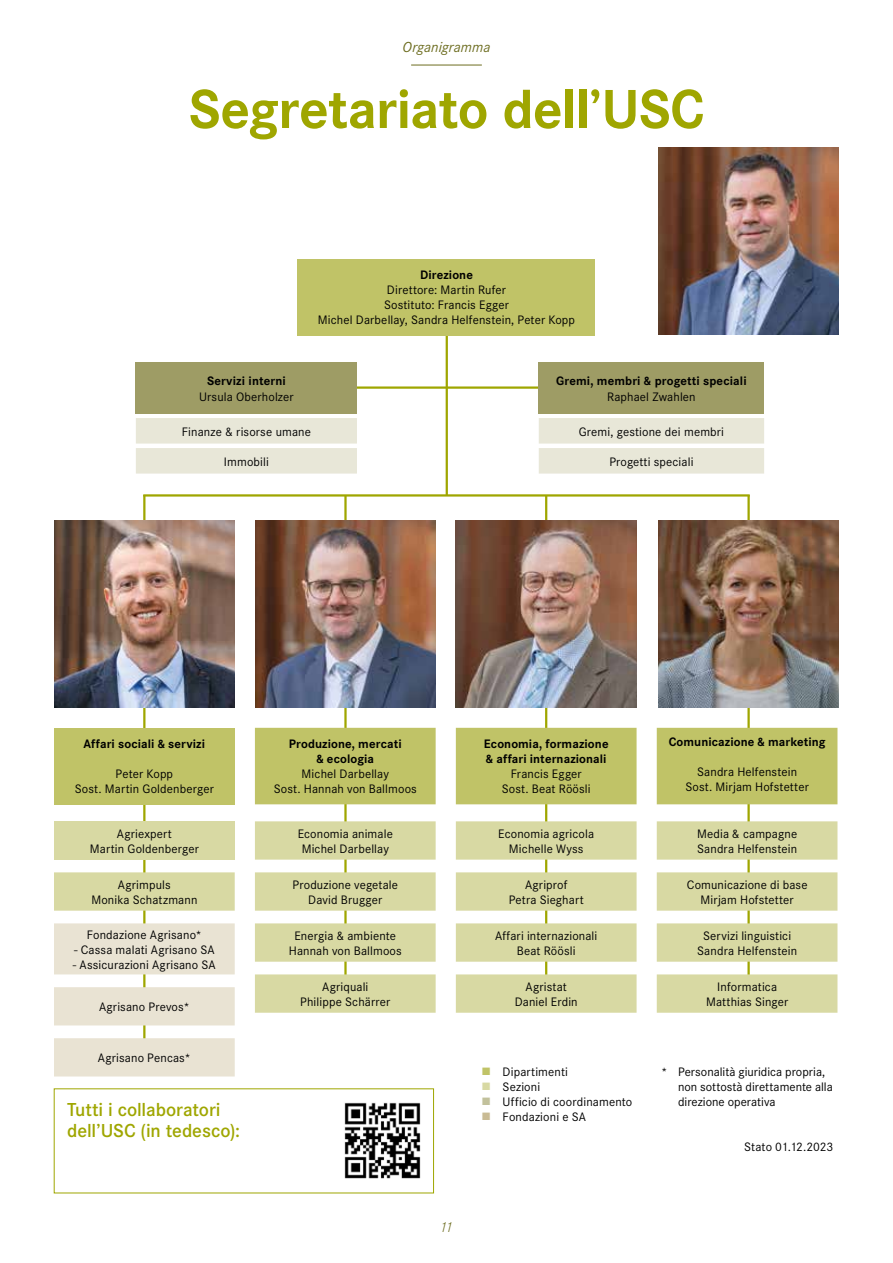
<style>
.page{position:relative;width:893px;height:1263px;background:#fff}
.page>*{position:absolute;margin:0;border:0;box-sizing:border-box;transform-origin:0 0}
.t1{font:700 57px "Corporate S";letter-spacing:-.015em;color:#9fa600}
.t2{font:600 19.5px/20.7px "Corporate S";letter-spacing:-.005em;color:#9fa600}
.t3{font:italic 15px "Corporate S";letter-spacing:.005em;color:#6d6d20}
.t4{font:italic 300 15px "Corporate S";color:#6d6d20}
.t5{font:12.75px/15px "Corporate S";letter-spacing:.01em;color:#000;text-align:center}
.t6{font:700 12.75px/15px "Corporate S";letter-spacing:.01em;color:#000;text-align:center}
.s1{color:#c0c367}
.s2{color:#d8d9a3}
.s3{color:#c2c19c}
.s4{color:#c9bb94}
</style>
<div class="page">
<hr style="left:411px;top:65px;width:71px;height:1px;background:#6d6d20">
<img style="left:344px;top:1102px;width:77px;height:77px">
<hr style="left:747px;top:495px;width:3px;height:487px;background:#9fa600">
<hr style="left:545px;top:495px;width:2px;height:487px;background:#9fa600">
<hr style="left:344px;top:495px;width:3px;height:491px;background:#9fa600">
<hr style="left:143px;top:495px;width:2px;height:553px;background:#9fa600">
<hr style="left:446px;top:323px;width:2px;height:173px;background:#9fa600">
<hr style="left:143px;top:494px;width:607px;height:3px;background:#9fa600">
<div style="left:298px;top:259px;width:297px;height:76px;background:#c0c367"></div>
<div style="left:54px;top:728px;width:181px;height:76px;background:#c0c367"></div>
<svg style="left:255px;top:728px;width:582px;height:76px;background:#c4c771"></svg>
<svg style="left:54px;top:821px;width:783px;height:102px;fill:#d8d9a3"></svg>
<svg style="left:255px;top:872px;width:582px;height:141px;fill:#d8d9a3"></svg>
<svg style="left:54px;top:923px;width:181px;height:153px"></svg>
<img style="left:456px;top:520px;width:181px;height:187px">
<img style="left:255px;top:520px;width:181px;height:187px">
<img style="left:54px;top:520px;width:181px;height:187px">
<hr style="left:213px;top:386px;width:396px;height:3px;background:#9fa600">
<div style="left:136px;top:362px;width:221px;height:52px;background:#9e9c65"></div>
<svg style="left:136px;top:418px;width:221px;height:56px;background:#e9e9db"></svg>
<div style="left:539px;top:362px;width:225px;height:52px;background:#9e9c65"></div>
<svg style="left:539px;top:418px;width:225px;height:56px;background:#eae9db"></svg>
<img style="left:658px;top:148px;width:181px;height:187px">
<img style="left:658px;top:520px;width:181px;height:187px">
<p class="t3" style="left:403px;top:39px;width:89px">Organigramma</p>
<h1 class="t1" style="left:189px;top:76px;width:517px">Segretariato dell’USC</h1>
<p class="t6" style="left:420px;top:268px;width:54px">Direzione</p>
<p class="t5" style="left:318px;top:283px;width:259px">Direttore: Martin Rufer<br>Sostituto: Francis Egger<br>Michel Darbellay, Sandra Helfenstein, Peter Kopp</p>
<p class="t6" style="left:207px;top:373px;width:80px">Servizi interni</p>
<p class="t5" style="left:199px;top:389px;width:96px">Ursula Oberholzer</p>
<p class="t5" style="left:182px;top:424px;width:131px">Finanze &amp; risorse umane</p>
<p class="t5" style="left:224px;top:454px;width:46px">Immobili</p>
<p class="t6" style="left:556px;top:373px;width:192px">Gremi, membri &amp; progetti speciali</p>
<p class="t5" style="left:607px;top:389px;width:90px">Raphael Zwahlen</p>
<p class="t5" style="left:579px;top:424px;width:147px">Gremi, gestione dei membri</p>
<p class="t5" style="left:609px;top:454px;width:86px">Progetti speciali</p>
<p class="t6" style="left:84px;top:737px;width:123px">Affari sociali &amp; servizi</p>
<p class="t5" style="left:75px;top:767px;width:141px">Peter Kopp<br>Sost. Martin Goldenberger</p>
<p class="t6" style="left:289px;top:737px;width:114px">Produzione, mercati &amp; ecologia</p>
<p class="t5" style="left:274px;top:767px;width:145px">Michel Darbellay<br>Sost. Hannah von Ballmoos</p>
<p class="t6" style="left:484px;top:737px;width:126px;text-align:left">Economia, formazione &amp; affari internazionali</p>
<p class="t5" style="left:502px;top:767px;width:90px">Francis Egger<br>Sost. Beat Röösli</p>
<p class="t6" style="left:669px;top:735px;width:158px">Comunicazione &amp; marketing</p>
<p class="t5" style="left:685px;top:764px;width:125px">Sandra Helfenstein<br>Sost. Mirjam Hofstetter</p>
<p class="t5" style="left:90px;top:826px;width:110px">Agriexpert<br>Martin Goldenberger</p>
<p class="t5" style="left:298px;top:826px;width:97px">Economia animale<br>Michel Darbellay</p>
<p class="t5" style="left:498px;top:826px;width:97px">Economia agricola<br>Michelle Wyss</p>
<p class="t5" style="left:697px;top:826px;width:102px;text-align:left">Media &amp; campagne<br>Sandra Helfenstein</p>
<p class="t5" style="left:91px;top:877px;width:108px">Agrimpuls<br>Monika Schatzmann</p>
<p class="t5" style="left:292px;top:877px;width:107px">Produzione vegetale<br>David Brugger</p>
<p class="t5" style="left:509px;top:877px;width:76px">Agriprof<br>Petra Sieghart</p>
<p class="t5" style="left:687px;top:877px;width:122px">Comunicazione di base<br>Mirjam Hofstetter</p>
<p class="t5" style="left:87px;top:927px;width:117px">Fondazione Agrisano*</p>
<p class="t5" style="left:74px;top:942px;width:142px">- Cassa malati Agrisano SA</p>
<p class="t5" style="left:73px;top:957px;width:144px">- Assicurazioni Agrisano SA</p>
<p class="t5" style="left:289px;top:928px;width:114px">Energia &amp; ambiente<br>Hannah von Ballmoos</p>
<p class="t5" style="left:495px;top:928px;width:104px">Affari internazionali<br>Beat Röösli</p>
<p class="t5" style="left:697px;top:928px;width:101px">Servizi linguistici<br>Sandra Helfenstein</p>
<p class="t5" style="left:300px;top:979px;width:92px">Agriquali<br>Philippe Schärrer</p>
<p class="t5" style="left:515px;top:979px;width:64px">Agristat<br>Daniel Erdin</p>
<p class="t5" style="left:706px;top:979px;width:84px">Informatica<br>Matthias Singer</p>
<p class="t5" style="left:99px;top:999px;width:92px">Agrisano Prevos*</p>
<p class="t5" style="left:98px;top:1050px;width:95px">Agrisano Pencas*</p>
<h2 class="t2" style="left:67px;top:1099px;width:174px">Tutti i collaboratori dell’USC (in tedesco):</h2>
<p class="t4" style="left:440px;top:1219px;width:15px">11</p>
<p class="t5" style="left:481px;top:1064px;width:88px"><span class="s1">■</span> Dipartimenti</p>
<p class="t5" style="left:481px;top:1079px;width:60px"><span class="s2">■</span> Sezioni</p>
<p class="t5" style="left:481px;top:1094px;width:152px"><span class="s3">■</span> Ufficio di coordinamento</p>
<p class="t5" style="left:481px;top:1109px;width:106px"><span class="s4">■</span> Fondazioni e SA</p>
<p class="t5" style="left:678px;top:1064px;width:156px;text-align:left;text-indent:-17px">* Personalità giuridica propria, non sottostà direttamente alla direzione operativa</p>
<p class="t5" style="left:744px;top:1139px;width:91px">Stato 01.12.2023</p>
</div>
